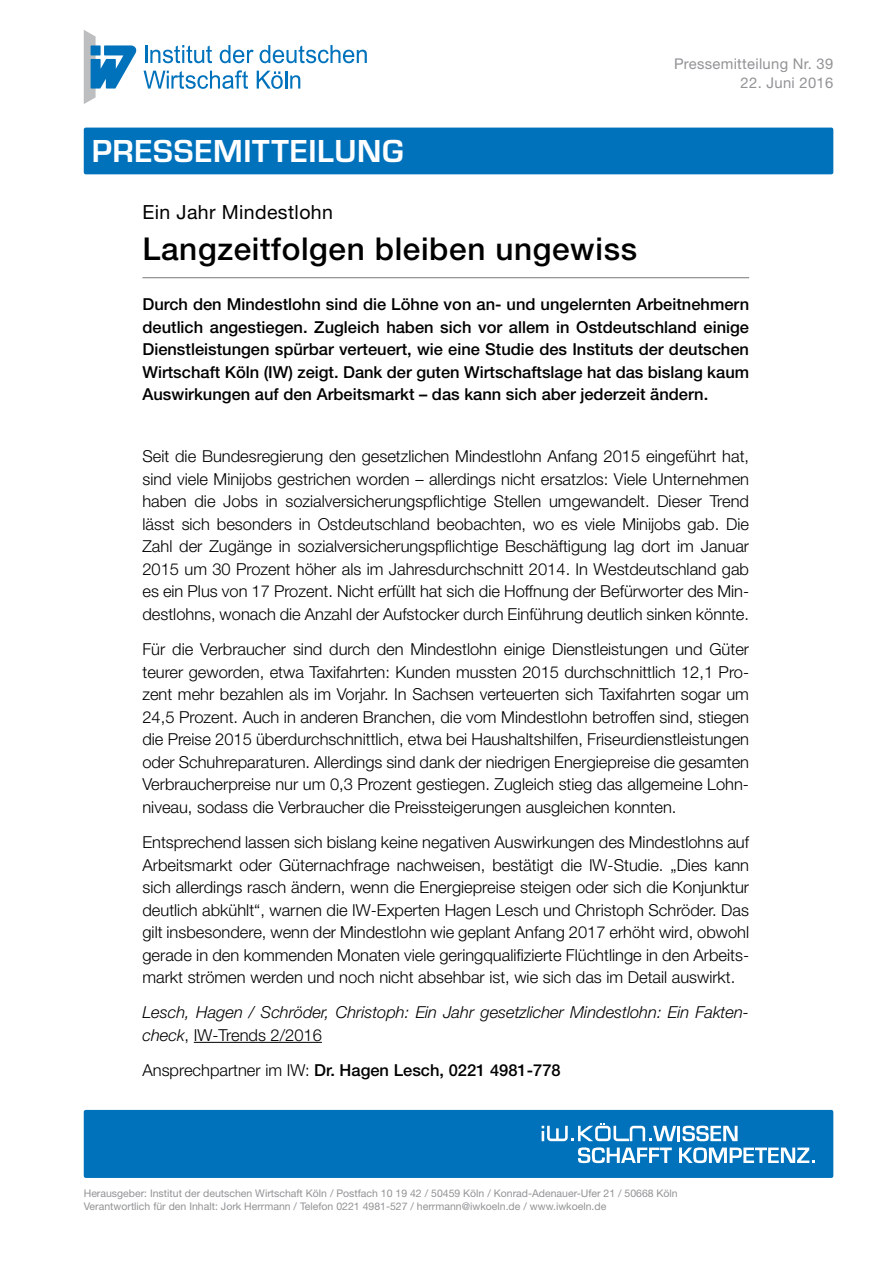
<style>
.page{position:relative;width:893px;height:1263px;background:#fff}
.page>*{position:absolute;margin:0;border:0;box-sizing:border-box;transform-origin:0 0}
.t1{font:700 33px "Eurostile";letter-spacing:.02em;color:#fff}
.t2{font:500 31.5px "Helvetica Neue LT Std";letter-spacing:.02em;color:#000}
.t3{font:19.5px "Helvetica Neue LT Std";letter-spacing:.02em;color:#000}
.t4{font:300 16.5px/22.5px "Helvetica Neue LT Std";color:#000;text-align:justify}
.t5{font:500 16.5px/22.5px "Helvetica Neue LT Std";color:#000;text-align:justify}
.t6{font:italic 300 16.5px/22.5px "Helvetica Neue LT Std";color:#000}
.t7{font:14.85px "Helvetica Neue LT Std";letter-spacing:.02em;color:#929395}
.t8{font:10.5px/12.6px "Helvetica Neue LT Std";color:#929395}
.s1{font-style:normal}
.s2{font-weight:300}
</style>
<div class="page">
<div style="left:84px;top:128px;width:749px;height:46px;background:#0072bc;border-radius:2px"></div>
<hr style="left:142px;top:277px;width:607px;height:1px;background:#77787b">
<hr style="left:194px;top:1042px;width:128px;height:1px;background:#000">
<div style="left:84px;top:1110px;width:749px;height:68px;background:#0072bc;border-radius:2px"></div>
<hr style="left:677px;top:1126px;width:3px;height:15px;background:#fff">
<svg style="left:682px;top:1126px;width:55px;height:15px"></svg>
<svg style="left:578px;top:1147px;width:94px;height:16px"></svg>
<svg style="left:679px;top:1147px;width:136px;height:16px"></svg>
<svg style="left:542px;top:1123px;width:134px;height:18px"></svg>
<svg style="left:145px;top:45px;width:67px;height:18px"></svg>
<svg style="left:220px;top:45px;width:34px;height:18px"></svg>
<svg style="left:260px;top:45px;width:107px;height:18px"></svg>
<svg style="left:144px;top:70px;width:104px;height:19px"></svg>
<svg style="left:257px;top:71px;width:43px;height:18px"></svg>
<svg style="left:84px;top:30px;width:53px;height:74px"></svg>
<h1 class="t1" style="left:92px;top:133px;width:313px">PRESSEMITTEILUNG</h1>
<p class="t7" style="left:674px;top:55px;width:161px">Pressemitteilung Nr. 39</p>
<p class="t7" style="left:741px;top:74px;width:94px">22. Juni 2016</p>
<p class="t3" style="left:142px;top:201px;width:192px">Ein Jahr Mindestlohn</p>
<h2 class="t2" style="left:142px;top:230px;width:496px">Langzeitfolgen bleiben ungewiss</h2>
<p class="t5" style="left:142px;top:293px;width:608px">Durch den Mindestlohn sind die Löhne von an- und ungelernten Arbeitnehmern deutlich angestiegen. Zugleich haben sich vor allem in Ostdeutschland einige Dienstleistungen spürbar verteuert, wie eine Studie des Instituts der deutschen Wirtschaft Köln (IW) zeigt. Dank der guten Wirtschaftslage hat das bislang kaum Auswirkungen auf den Arbeitsmarkt – das kann sich aber jederzeit ändern.</p>
<p class="t4" style="left:142px;top:445px;width:608px">Seit die Bundesregierung den gesetzlichen Mindestlohn Anfang 2015 eingeführt hat, sind viele Minijobs gestrichen worden – allerdings nicht ersatzlos: Viele Unternehmen haben die Jobs in sozialversicherungspflichtige Stellen umgewandelt. Dieser Trend lässt sich besonders in Ostdeutschland beobachten, wo es viele Minijobs gab. Die Zahl der Zugänge in sozialversicherungspflichtige Beschäftigung lag dort im Januar 2015 um 30 Prozent höher als im Jahresdurchschnitt 2014. In Westdeutschland gab es ein Plus von 17 Prozent. Nicht erfüllt hat sich die Hoffnung der Befürworter des Min&shy;destlohns, wonach die Anzahl der Aufstocker durch Einführung deutlich sinken könnte.</p>
<p class="t4" style="left:142px;top:638px;width:608px">Für die Verbraucher sind durch den Mindestlohn einige Dienstleistungen und Güter teurer geworden, etwa Taxifahrten: Kunden mussten 2015 durchschnittlich 12,1 Pro&shy;zent mehr bezahlen als im Vorjahr. In Sachsen verteuerten sich Taxifahrten sogar um 24,5 Prozent. Auch in anderen Branchen, die vom Mindestlohn betroffen sind, stiegen die Preise 2015 überdurchschnittlich, etwa bei Haushaltshilfen, Friseurdienstleistungen oder Schuhreparaturen. Allerdings sind dank der niedrigen Energiepreise die gesamten Verbraucherpreise nur um 0,3 Prozent gestiegen. Zugleich stieg das allgemeine Lohn&shy;niveau, sodass die Verbraucher die Preissteigerungen ausgleichen konnten.</p>
<p class="t4" style="left:142px;top:830px;width:608px">Entsprechend lassen sich bislang keine negativen Auswirkungen des Mindestlohns auf Arbeitsmarkt oder Güternachfrage nachweisen, bestätigt die IW-Studie. „Dies kann sich allerdings rasch ändern, wenn die Energiepreise steigen oder sich die Konjunktur deutlich abkühlt“, warnen die IW-Experten Hagen Lesch und Christoph Schröder. Das gilt insbesondere, wenn der Mindestlohn wie geplant Anfang 2017 erhöht wird, obwohl gerade in den kommenden Monaten viele geringqualifizierte Flüchtlinge in den Arbeits&shy;markt strömen werden und noch nicht absehbar ist, wie sich das im Detail auswirkt.</p>
<p class="t6" style="left:142px;top:1001px;width:608px">Lesch, Hagen / Schröder, Christoph: Ein Jahr gesetzlicher Mindestlohn: Ein Fakten&shy;check<span class="s1">, IW-Trends 2/2016</span></p>
<p class="t5" style="left:142px;top:1059px;width:420px"><span class="s2">Ansprechpartner im IW:</span> Dr. Hagen Lesch, 0221 4981-778</p>
<p class="t8" style="left:84px;top:1187px;width:596px">Herausgeber: Institut der deutschen Wirtschaft Köln / Postfach 10 19 42 / 50459 Köln / Konrad-Adenauer-Ufer 21 / 50668 Köln<br>Verantwortlich für den Inhalt: Jork Herrmann / Telefon 0221 4981-527 / herrmann@iwkoeln.de / www.iwkoeln.de</p>
</div>
